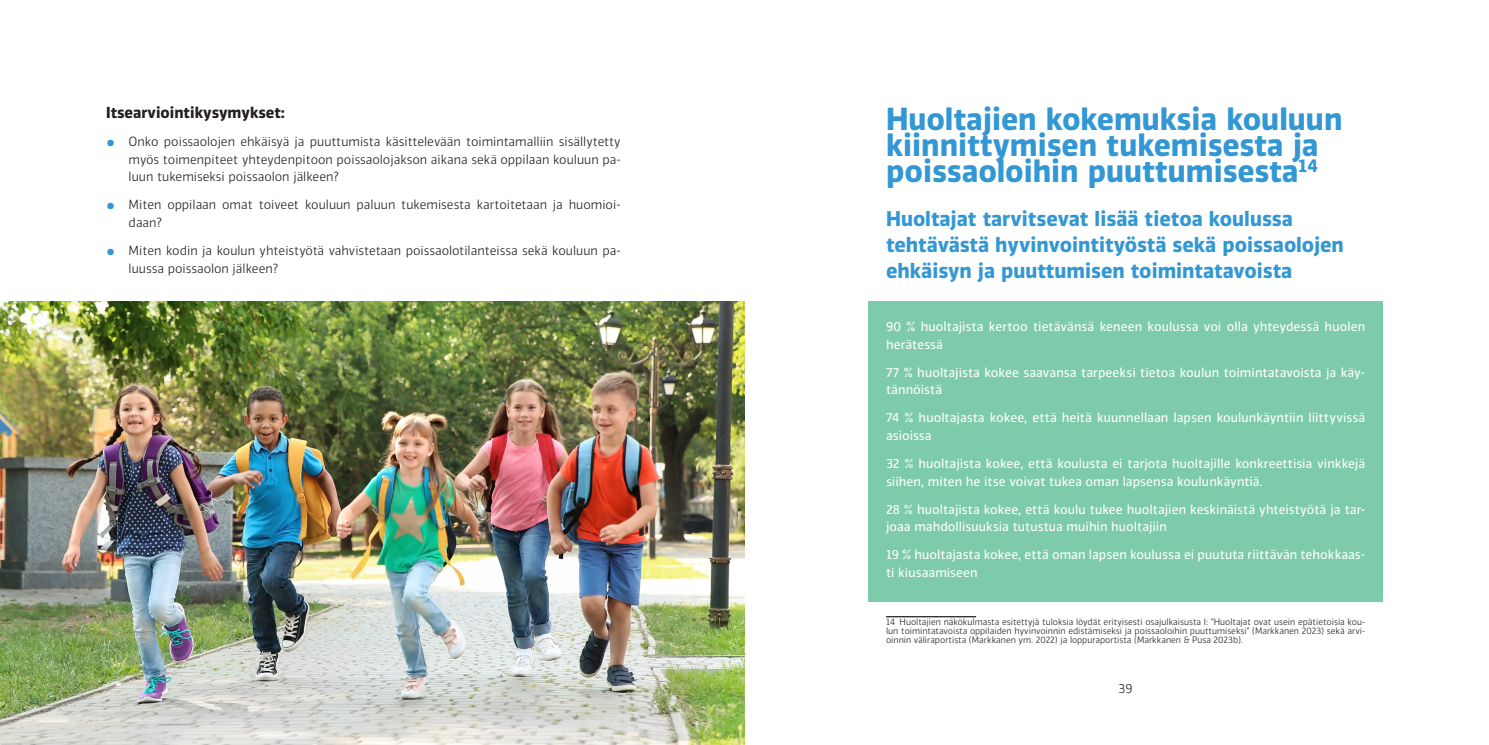
<style>
.page{position:relative;width:1489px;height:745px;background:#fff}
.page>*{position:absolute;margin:0;border:0;box-sizing:border-box;transform-origin:0 0}
.OTS1_sin{font:700 30px/26.2px "Vinkel";color:#3297d3}
.OTS2{font:700 20px/26.2px "Vinkel";color:#3297d3}
.OTS3_musta{font:700 15px "Vinkel";color:#231f20}
.valk_leipis{font:12.5px/17.5px "Vinkel";color:#fff}
.t1{font:300 12.5px/17.5px "Vinkel";color:#231f20}
.alaviite{font:300 8.75px/8.8px "Vinkel";color:#231f20;text-align:justify}
.s1{font-weight:700;font-size:22.5px;color:#3297d3}
</style>
<div class="page">
<div style="left:868px;top:301px;width:514px;height:300px;background:#7ecbab"></div>
<hr style="left:886px;top:615px;width:90px;height:2px;background:#231f20">
<img style="left:0;top:301px;width:744px;height:443px">
<p class="OTS3_musta" style="left:106px;top:102px;width:180px">Itsearviointikysymykset:</p>
<p class="t1" style="left:129px;top:133px;width:493px;text-align:justify;text-indent:-22px"><span class="s1">•</span> Onko poissaolojen ehkäisyä ja puuttumista käsittelevään toimintamalliin sisällytetty myös toimenpiteet yhteydenpitoon poissaolojakson aikana sekä oppilaan kouluun pa&shy;luun tukemiseksi poissaolon jälkeen?</p>
<p class="t1" style="left:129px;top:196px;width:493px;text-indent:-22px"><span class="s1">•</span> Miten oppilaan omat toiveet kouluun paluun tukemisesta kartoitetaan ja huomioi&shy;daan?</p>
<p class="t1" style="left:129px;top:242px;width:493px;text-indent:-22px"><span class="s1">•</span> Miten kodin ja koulun yhteistyötä vahvistetaan poissaolotilanteissa sekä kouluun pa&shy;luussa poissaolon jälkeen?</p>
<h1 class="OTS1_sin" style="left:886px;top:106px;width:458px">Huoltajien kokemuksia kouluun kiinnittymisen tukemisesta ja poissaoloihin puuttumisesta<sup>14</sup></h1>
<p class="OTS2" style="left:886px;top:205px;width:459px">Huoltajat tarvitsevat lisää tietoa koulussa tehtävästä hyvinvointityöstä sekä poissaolojen ehkäisyn ja puuttumisen toimintatavoista</p>
<p class="valk_leipis" style="left:886px;top:318px;width:480px">90 % huoltajista kertoo tietävänsä keneen koulussa voi olla yhteydessä huolen herätessä</p>
<p class="valk_leipis" style="left:886px;top:363px;width:480px">77 % huoltajista kokee saavansa tarpeeksi tietoa koulun toimintatavoista ja käy&shy;tännöistä</p>
<p class="valk_leipis" style="left:886px;top:409px;width:480px">74 % huoltajasta kokee, että heitä kuunnellaan lapsen koulunkäyntiin liittyvissä asioissa</p>
<p class="valk_leipis" style="left:886px;top:454px;width:480px">32 % huoltajista kokee, että koulusta ei tarjota huoltajille konkreettisia vinkkejä siihen, miten he itse voivat tukea oman lapsensa koulunkäyntiä.</p>
<p class="valk_leipis" style="left:886px;top:500px;width:480px">28 % huoltajista kokee, että koulu tukee huoltajien keskinäistä yhteistyötä ja tar&shy;joaa mahdollisuuksia tutustua muihin huoltajiin</p>
<p class="valk_leipis" style="left:886px;top:546px;width:480px">19 % huoltajasta kokee, että oman lapsen koulussa ei puututa riittävän tehokkaas&shy;ti kiusaamiseen</p>
<p class="alaviite" style="left:886px;top:617px;width:480px">14 Huoltajien näkökulmasta esitettyjä tuloksia löydät erityisesti osajulkaisusta I: ”Huoltajat ovat usein epätietoisia kou&shy;lun toimintatavoista oppilaiden hyvinvoinnin edistämiseksi ja poissaoloihin puuttumiseksi” (Markkanen 2023) sekä arvi&shy;oinnin väliraportista (Markkanen ym. 2022) ja loppuraportista (Markkanen &amp; Pusa 2023b).</p>
<p class="t1" style="left:1118px;top:679px;width:15px">39</p>
</div>
